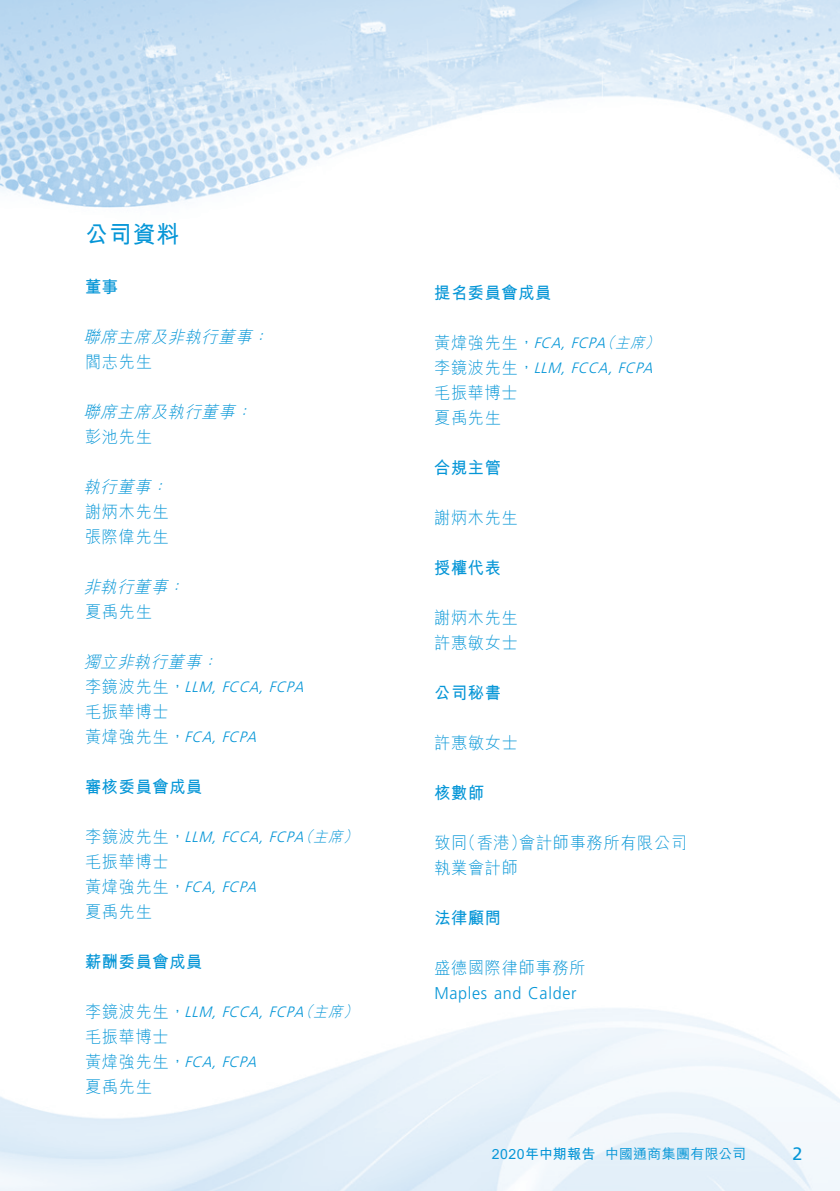
<style>
.page{position:relative;width:840px;height:1191px;background:#fff}
.page>*{position:absolute;margin:0;border:0;box-sizing:border-box;transform-origin:0 0}
.t1{font:700 24px "M Hei HK";color:#0696d7;scale:.95 1}
.t2{font:18px "Frutiger";color:#0696d7}
.t3{font:300 17px/25px "M Hei HK";letter-spacing:.04em;color:#0696d7;scale:.95 1}
.t4{font:700 17px "M Hei HK";letter-spacing:.04em;color:#0696d7;scale:.95 1}
.t5{font:italic 300 17px "M Hei HK";color:#0696d7;scale:.95 1}
.t6{font:300 17px "Frutiger";letter-spacing:.04em;color:#0696d7;scale:.95 1}
.t7{font:italic 300 15px "Frutiger";color:#0696d7;scale:.95 1}
.t8{font:italic 300 15px "M Hei HK";color:#0696d7;scale:.95 1}
.t9{font:500 14px "M Hei HK";letter-spacing:.015em;color:#0696d7}
.t10{font:700 14px "M Hei HK";letter-spacing:.02em;color:#0696d7}
.s1{font-family:"M Hei HK"}
</style>
<div class="page">
<img style="left:0;top:0;width:839px;height:1191px">
<h1 class="t1" style="left:85px;top:216px;width:101px">公司資料</h1>
<p class="t4" style="left:85px;top:274px;width:36px">董事</p>
<p class="t5" style="left:83px;top:324px;width:184px">聯席主席及非執行董事</p>
<p class="t3" style="left:85px;top:348px;width:72px">閻志先生</p>
<p class="t5" style="left:235px;top:399px;width:25px">：</p>
<p class="t5" style="left:252px;top:324px;width:25px">：</p>
<p class="t5" style="left:83px;top:399px;width:167px">聯席主席及執行董事</p>
<p class="t3" style="left:85px;top:423px;width:72px">彭池先生</p>
<p class="t5" style="left:151px;top:474px;width:25px">：</p>
<p class="t5" style="left:83px;top:474px;width:78px">執行董事</p>
<p class="t3" style="left:85px;top:498px;width:89px">謝炳木先生張際偉先生</p>
<p class="t5" style="left:83px;top:574px;width:96px">非執行董事</p>
<p class="t3" style="left:85px;top:598px;width:72px">夏禹先生</p>
<p class="t5" style="left:167px;top:574px;width:25px">：</p>
<p class="t5" style="left:83px;top:649px;width:131px">獨立非執行董事</p>
<p class="t5" style="left:201px;top:649px;width:25px">：</p>
<p class="t3" style="left:85px;top:673px;width:107px">李鏡波先生，毛振華博士</p>
<p class="t7" style="left:212px;top:678px;width:55px">, FCCA</p>
<p class="t7" style="left:259px;top:678px;width:53px">, FCPA</p>
<p class="t7" style="left:184px;top:678px;width:34px">LLM</p>
<p class="t3" style="left:85px;top:723px;width:107px">黃煒強先生，</p>
<p class="t4" style="left:85px;top:774px;width:125px">審核委員會成員</p>
<p class="t7" style="left:184px;top:728px;width:34px">FCA</p>
<p class="t7" style="left:212px;top:728px;width:53px">, FCPA</p>
<p class="t3" style="left:85px;top:823px;width:107px">李鏡波先生，毛振華博士</p>
<p class="t8" style="left:298px;top:826px;width:22px">（</p>
<p class="t8" style="left:343px;top:826px;width:22px">(</p>
<p class="t7" style="left:259px;top:828px;width:95px">, FCPA <span class="s1">主席</span></p>
<p class="t7" style="left:212px;top:828px;width:55px">, FCCA</p>
<p class="t7" style="left:184px;top:828px;width:34px">LLM</p>
<p class="t3" style="left:85px;top:873px;width:107px">黃煒強先生，夏禹先生</p>
<p class="t4" style="left:85px;top:949px;width:125px">薪酬委員會成員</p>
<p class="t7" style="left:184px;top:878px;width:34px">FCA</p>
<p class="t7" style="left:212px;top:878px;width:53px">, FCPA</p>
<p class="t3" style="left:85px;top:998px;width:107px">李鏡波先生，毛振華博士</p>
<p class="t8" style="left:298px;top:1001px;width:22px">（</p>
<p class="t8" style="left:343px;top:1001px;width:22px">(</p>
<p class="t7" style="left:259px;top:1003px;width:95px">, FCPA <span class="s1">主席</span></p>
<p class="t7" style="left:212px;top:1003px;width:55px">, FCCA</p>
<p class="t7" style="left:184px;top:1003px;width:34px">LLM</p>
<p class="t3" style="left:85px;top:1048px;width:107px">黃煒強先生，夏禹先生</p>
<p class="t7" style="left:184px;top:1053px;width:34px">FCA</p>
<p class="t7" style="left:212px;top:1053px;width:53px">, FCPA</p>
<p class="t4" style="left:434px;top:280px;width:125px">提名委員會成員</p>
<p class="t3" style="left:434px;top:329px;width:107px">黃煒強先生，</p>
<p class="t8" style="left:600px;top:332px;width:22px">（</p>
<p class="t8" style="left:644px;top:332px;width:22px">(</p>
<p class="t7" style="left:560px;top:334px;width:95px">, FCPA <span class="s1">主席</span></p>
<p class="t7" style="left:533px;top:334px;width:34px">FCA</p>
<p class="t3" style="left:434px;top:354px;width:107px">李鏡波先生，毛振華博士夏禹先生</p>
<p class="t4" style="left:434px;top:455px;width:72px">合規主管</p>
<p class="t3" style="left:434px;top:504px;width:89px">謝炳木先生</p>
<p class="t4" style="left:434px;top:555px;width:72px">授權代表</p>
<p class="t3" style="left:434px;top:604px;width:89px">謝炳木先生許惠敏女士</p>
<p class="t4" style="left:434px;top:680px;width:72px">公司秘書</p>
<p class="t3" style="left:434px;top:729px;width:89px">許惠敏女士</p>
<p class="t4" style="left:434px;top:780px;width:54px">核數師</p>
<p class="t3" style="left:519px;top:829px;width:178px">會計師事務所有限公司</p>
<p class="t7" style="left:560px;top:359px;width:55px">, FCCA</p>
<p class="t7" style="left:607px;top:359px;width:53px">, FCPA</p>
<p class="t7" style="left:533px;top:359px;width:34px">LLM</p>
<p class="t3" style="left:459px;top:829px;width:72px">（香港）</p>
<p class="t3" style="left:434px;top:829px;width:89px">致同<br>執業會計師</p>
<p class="t4" style="left:434px;top:905px;width:72px">法律顧問</p>
<p class="t3" style="left:434px;top:954px;width:160px">盛德國際律師事務所</p>
<p class="t6" style="left:434px;top:983px;width:151px">Maples and Calder</p>
<p class="t10" style="left:491px;top:1143px;width:105px">2020年中期報告</p>
<p class="t9" style="left:604px;top:1143px;width:142px">中國通商集團有限公司</p>
<p class="t2" style="left:792px;top:1143px;width:12px">2</p>
</div>
